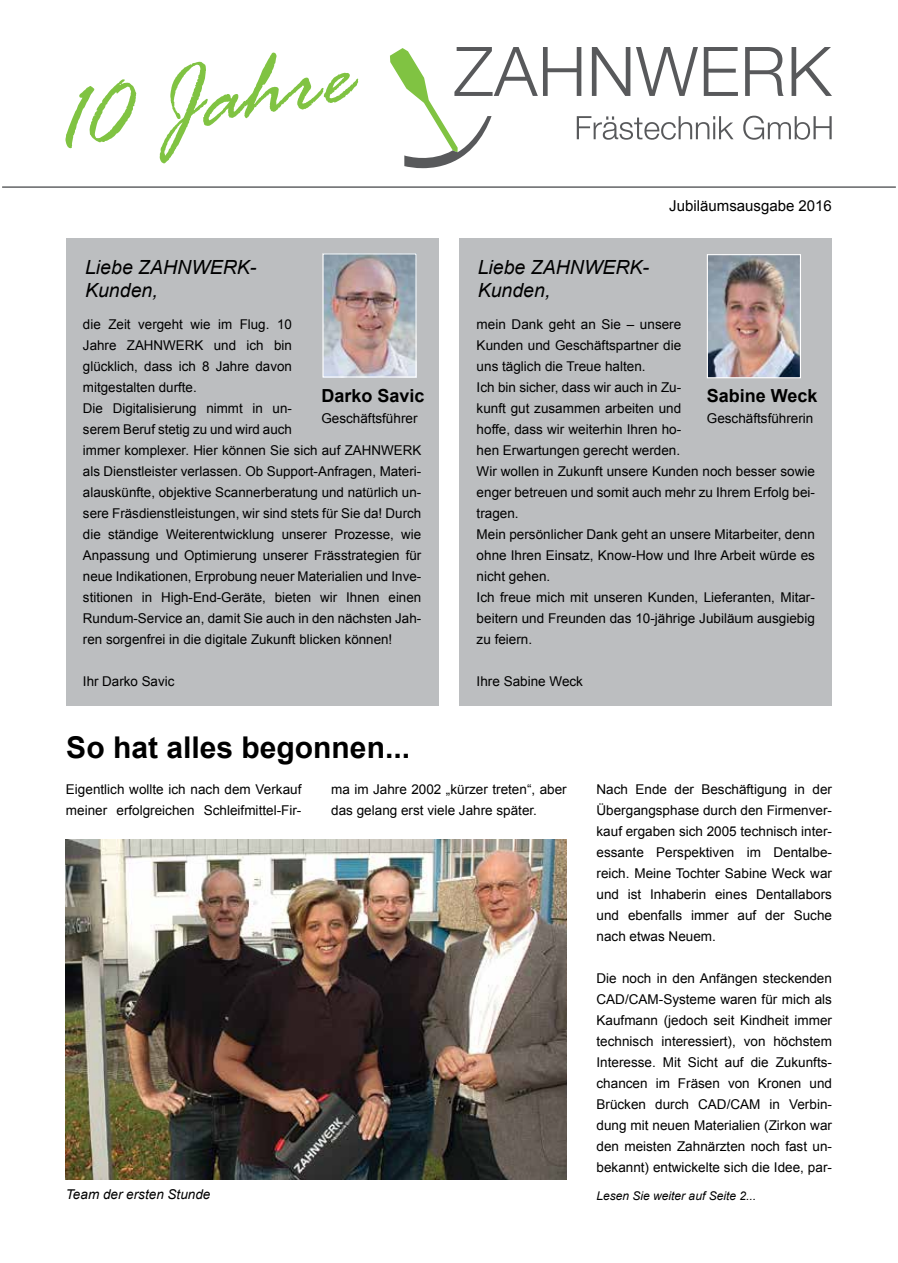
<style>
.page{position:relative;width:898px;height:1263px;background:#fff}
.page>*{position:absolute;margin:0;border:0;box-sizing:border-box;transform-origin:0 0}
.t1{font:italic 99.15px "Rage";color:#80c342}
.t2{font:700 30px "Arial";color:#000}
.t3{font:italic 19.5px/23.4px "Arial";color:#000}
.t4{font:700 18px "Arial";color:#000}
.t5{font:15px "Arial";color:#000}
.t6{font:13.5px/21px "Arial";color:#000}
.t7{font:italic 13.5px "Arial";color:#000}
.t8{font:italic 12px "Arial";color:#000}
</style>
<div class="page">
<div style="left:66px;top:238px;width:372px;height:468px;background:#bcbec0"></div>
<svg style="left:390px;top:47px;width:441px;height:121px"></svg>
<hr style="left:2px;top:186px;width:893px;height:2px;background:#636466">
<div style="left:459px;top:238px;width:372px;height:468px;background:#bcbec0"></div>
<img style="left:708px;top:256px;width:90px;height:120px">
<div style="left:706px;top:254px;width:94px;height:124px;border:1px solid #fff"></div>
<img style="left:324px;top:255px;width:90px;height:121px">
<div style="left:322px;top:253px;width:94px;height:125px;border:1px solid #fff"></div>
<img style="left:66px;top:840px;width:500px;height:339px">
<h1 class="t1" style="left:40px;top:73px;width:305px;rotate:-10deg">10 Jahre</h1>
<h3 class="t3" style="left:85px;top:255px;width:173px">Liebe ZAHNWERK-<br>Kunden,</h3>
<p class="t6" style="left:83px;top:314px;width:340px">die Zeit vergeht wie im Flug. 10<br>Jahre ZAHNWERK und ich bin<br>glücklich, dass ich 8 Jahre davon<br>mitgestalten durfte.<br>Die Digitalisierung nimmt in un-<br>serem Beruf stetig zu und wird auch<br>immer komplexer. Hier können Sie sich auf ZAHNWERK als Dienstleister verlassen. Ob Support-Anfragen, Materi&shy;alauskünfte, objektive Scannerberatung und natürlich un&shy;sere Fräsdienstleistungen, wir sind stets für Sie da! Durch die ständige Weiterentwicklung unserer Prozesse, wie Anpassung und Optimierung unserer Frässtrategien für neue Indikationen, Erprobung neuer Materialien und Inve&shy;stitionen in High-End-Geräte, bieten wir Ihnen einen Rundum-Service an, damit Sie auch in den nächsten Jah&shy;ren sorgenfrei in die digitale Zukunft blicken können!</p>
<p class="t6" style="left:83px;top:671px;width:93px">Ihr Darko Savic</p>
<h3 class="t4" style="left:321px;top:384px;width:105px">Darko Savic</h3>
<p class="t6" style="left:321px;top:408px;width:98px">Geschäftsführer</p>
<h2 class="t2" style="left:66px;top:728px;width:345px">So hat alles begonnen...</h2>
<h3 class="t3" style="left:477px;top:255px;width:173px">Liebe ZAHNWERK-<br>Kunden,</h3>
<p class="t5" style="left:669px;top:196px;width:164px">Jubiläumsausgabe 2016</p>
<p class="t6" style="left:476px;top:314px;width:340px">mein Dank geht an Sie – unsere<br>Kunden und Geschäftspartner die<br>uns täglich die Treue halten.<br>Ich bin sicher, dass wir auch in Zu-<br>kunft gut zusammen arbeiten und<br>hoffe, dass wir weiterhin Ihren ho-<br>hen Erwartungen gerecht werden.<br>Wir wollen in Zukunft unsere Kunden noch besser sowie enger betreuen und somit auch mehr zu Ihrem Erfolg bei&shy;tragen.<br>Mein persönlicher Dank geht an unsere Mitarbeiter, denn ohne Ihren Einsatz, Know-How und Ihre Arbeit würde es nicht gehen.<br>Ich freue mich mit unseren Kunden, Lieferanten, Mitar&shy;beitern und Freunden das 10-jährige Jubiläum ausgiebig zu feiern.</p>
<p class="t6" style="left:476px;top:671px;width:108px">Ihre Sabine Weck</p>
<h3 class="t4" style="left:706px;top:384px;width:112px">Sabine Weck</h3>
<p class="t6" style="left:706px;top:408px;width:108px">Geschäftsführerin</p>
<p class="t6" style="left:66px;top:779px;width:237px">Eigentlich wollte ich nach dem Verkauf meiner erfolgreichen Schleifmittel-Fir-</p>
<p class="t6" style="left:331px;top:779px;width:237px">ma im Jahre 2002 „kürzer treten“, aber das gelang erst viele Jahre später.</p>
<p class="t6" style="left:596px;top:779px;width:237px;text-align:justify">Nach Ende der Beschäftigung in der Übergangsphase durch den Firmenver&shy;kauf ergaben sich 2005 technisch inter&shy;essante Perspektiven im Dentalbe&shy;reich. Meine Tochter Sabine Weck war und ist Inhaberin eines Dentallabors und ebenfalls immer auf der Suche nach etwas Neuem.</p>
<p class="t6" style="left:596px;top:968px;width:237px;text-align:justify">Die noch in den Anfängen steckenden CAD/CAM-Systeme waren für mich als Kaufmann (jedoch seit Kindheit immer technisch interessiert), von höchstem Interesse. Mit Sicht auf die Zukunfts&shy;chancen im Fräsen von Kronen und Brücken durch CAD/CAM in Verbin&shy;dung mit neuen Materialien (Zirkon war den meisten Zahnärzten noch fast un&shy;bekannt) entwickelte sich die Idee, par-</p>
<p class="t8" style="left:596px;top:1187px;width:161px">Lesen Sie weiter auf Seite 2...</p>
<p class="t7" style="left:66px;top:1185px;width:146px">Team der ersten Stunde</p>
</div>
